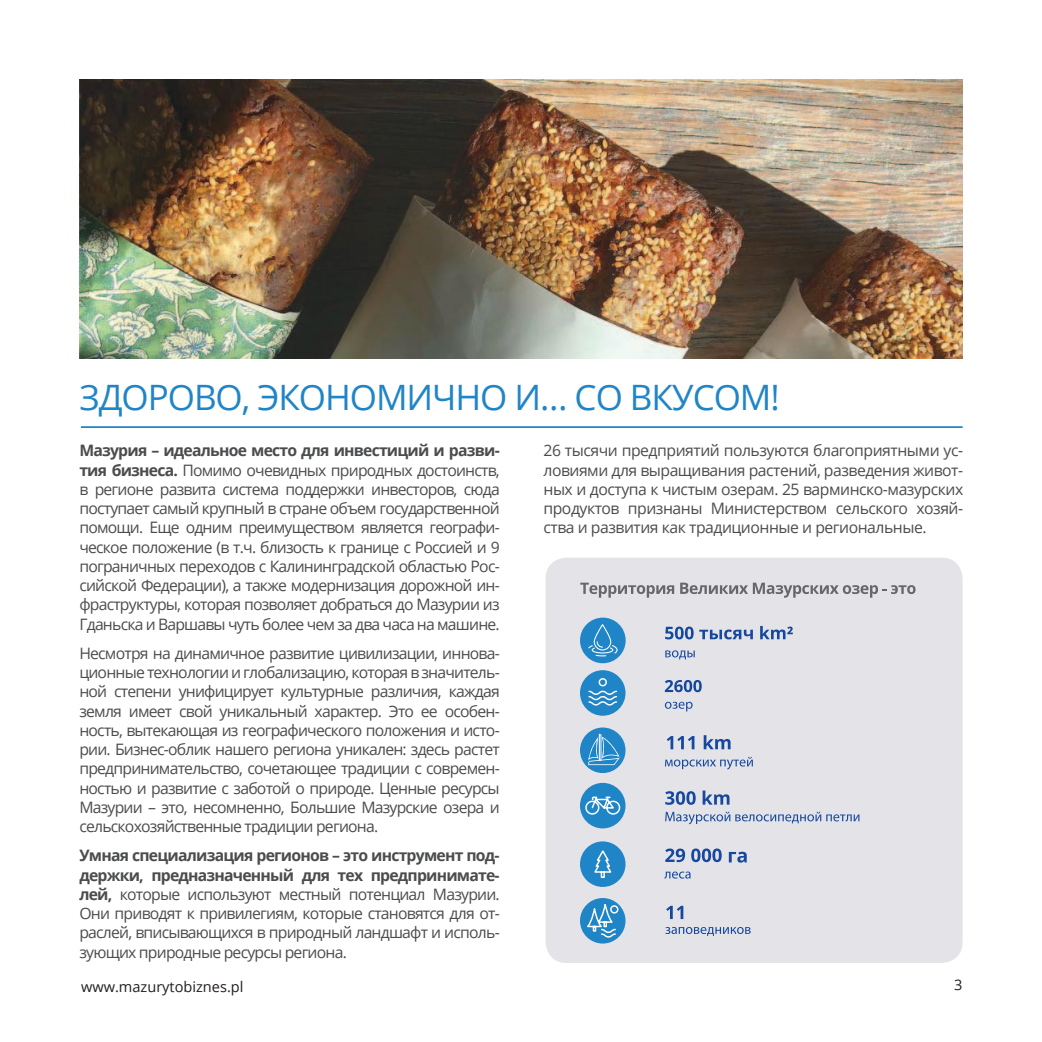
<style>
.page{position:relative;width:1042px;height:1042px;background:#fff}
.page>*{position:absolute;margin:0;border:0;box-sizing:border-box;transform-origin:0 0}
.t1{font:35px "Open Sans";letter-spacing:-.03em;color:#1f85c7}
.t2{font:15.75px/19.2px "Open Sans";letter-spacing:-.05em;color:#4b4c4d;text-align:justify}
.t3{font:14.53px "Open Sans";color:#231f20}
.s1{font-weight:700}
</style>
<div class="page">
<hr style="left:81px;top:426px;width:881px;height:2px;background:#1f85c7">
<img style="left:79px;top:79px;width:883px;height:279px">
<div style="left:545px;top:558px;width:417px;height:405px;background:#e4e4e8;border-radius:21px"></div>
<svg style="left:580px;top:583px;width:94px;height:15px"></svg>
<svg style="left:680px;top:583px;width:235px;height:15px"></svg>
<div style="left:580px;top:727px;width:45px;height:46px;background:#1f85c7;border-radius:50%"></div>
<svg style="left:588px;top:733px;width:31px;height:32px"></svg>
<svg style="left:667px;top:736px;width:27px;height:13px"></svg>
<svg style="left:704px;top:735px;width:26px;height:14px"></svg>
<div style="left:580px;top:670px;width:45px;height:46px;background:#1f85c7;border-radius:50%"></div>
<svg style="left:588px;top:678px;width:30px;height:28px"></svg>
<svg style="left:665px;top:680px;width:37px;height:12px"></svg>
<div style="left:580px;top:783px;width:45px;height:45px;background:#1f85c7;border-radius:50%"></div>
<svg style="left:585px;top:796px;width:36px;height:19px"></svg>
<svg style="left:665px;top:791px;width:31px;height:14px"></svg>
<svg style="left:702px;top:790px;width:27px;height:14px"></svg>
<div style="left:580px;top:841px;width:45px;height:46px;background:#1f85c7;border-radius:50%"></div>
<svg style="left:594px;top:850px;width:18px;height:28px"></svg>
<svg style="left:665px;top:848px;width:20px;height:14px"></svg>
<svg style="left:691px;top:848px;width:31px;height:14px"></svg>
<svg style="left:666px;top:906px;width:17px;height:13px"></svg>
<div style="left:580px;top:898px;width:45px;height:45px;background:#1f85c7;border-radius:50%"></div>
<svg style="left:585px;top:903px;width:34px;height:35px"></svg>
<div style="left:580px;top:617px;width:46px;height:46px;background:#1f85c7;border-radius:50%"></div>
<svg style="left:588px;top:624px;width:29px;height:32px"></svg>
<svg style="left:665px;top:650px;width:30px;height:9px"></svg>
<svg style="left:665px;top:702px;width:27px;height:9px"></svg>
<svg style="left:665px;top:757px;width:88px;height:12px"></svg>
<svg style="left:665px;top:812px;width:194px;height:12px"></svg>
<svg style="left:664px;top:871px;width:26px;height:7px"></svg>
<svg style="left:665px;top:927px;width:85px;height:9px"></svg>
<svg style="left:665px;top:626px;width:28px;height:13px"></svg>
<svg style="left:699px;top:629px;width:54px;height:10px"></svg>
<svg style="left:760px;top:626px;width:33px;height:13px"></svg>
<svg style="left:729px;top:852px;width:18px;height:10px"></svg>
<h1 class="t1" style="left:79px;top:373px;width:702px">ЗДОРОВО, ЭКОНОМИЧНО И… СО ВКУСОМ!</h1>
<p class="t2" style="left:543px;top:441px;width:421px">26 тысячи предприятий пользуются благоприятными ус&shy;ловиями для выращивания растений, разведения живот&shy;ных и доступа к чистым озерам. 25 варминско-мазурских продуктов признаны Министерством сельского хозяй&shy;ства и развития как традиционные и региональные.</p>
<p class="t2" style="left:79px;top:441px;width:422px"><span class="s1">Мазурия – идеальное место для инвестиций и разви&shy;тия бизнеса.</span> Помимо очевидных природных достоинств, в регионе развита система поддержки инвесторов, сюда поступает самый крупный в стране объем государственной помощи. Еще одним преимуществом является географи&shy;ческое положение (в т.ч. близость к границе с Россией и 9 пограничных переходов с Калининградской областью Рос&shy;сийской Федерации), а также модернизация дорожной ин&shy;фраструктуры, которая позволяет добраться до Мазурии из Гданьска и Варшавы чуть более чем за два часа на машине.</p>
<p class="t2" style="left:79px;top:643px;width:422px">Несмотря на динамичное развитие цивилизации, иннова&shy;ционные технологии и глобализацию, которая в значитель&shy;ной степени унифицирует культурные различия, каждая земля имеет свой уникальный характер. Это ее особен&shy;ность, вытекающая из географического положения и исто&shy;рии. Бизнес-облик нашего региона уникален: здесь растет предпринимательство, сочетающее традиции с современ&shy;ностью и развитие с заботой о природе. Ценные ресурсы Мазурии – это, несомненно, Большие Мазурские озера и сельскохозяйственные традиции региона.</p>
<p class="t2" style="left:79px;top:845px;width:422px"><span class="s1">Умная специализация регионов – это инструмент под&shy;держки, предназначенный для тех предпринимате&shy;лей,</span> которые используют местный потенциал Мазурии.<br>Они приводят к привилегиям, которые становятся для от&shy;раслей, вписывающихся в природный ландшафт и исполь&shy;зующих природные ресурсы региона.</p>
<p class="t3" style="left:81px;top:977px;width:164px">www.mazurytobiznes.pl</p>
<p class="t3" style="left:954px;top:974px;width:10px">3</p>
</div>
